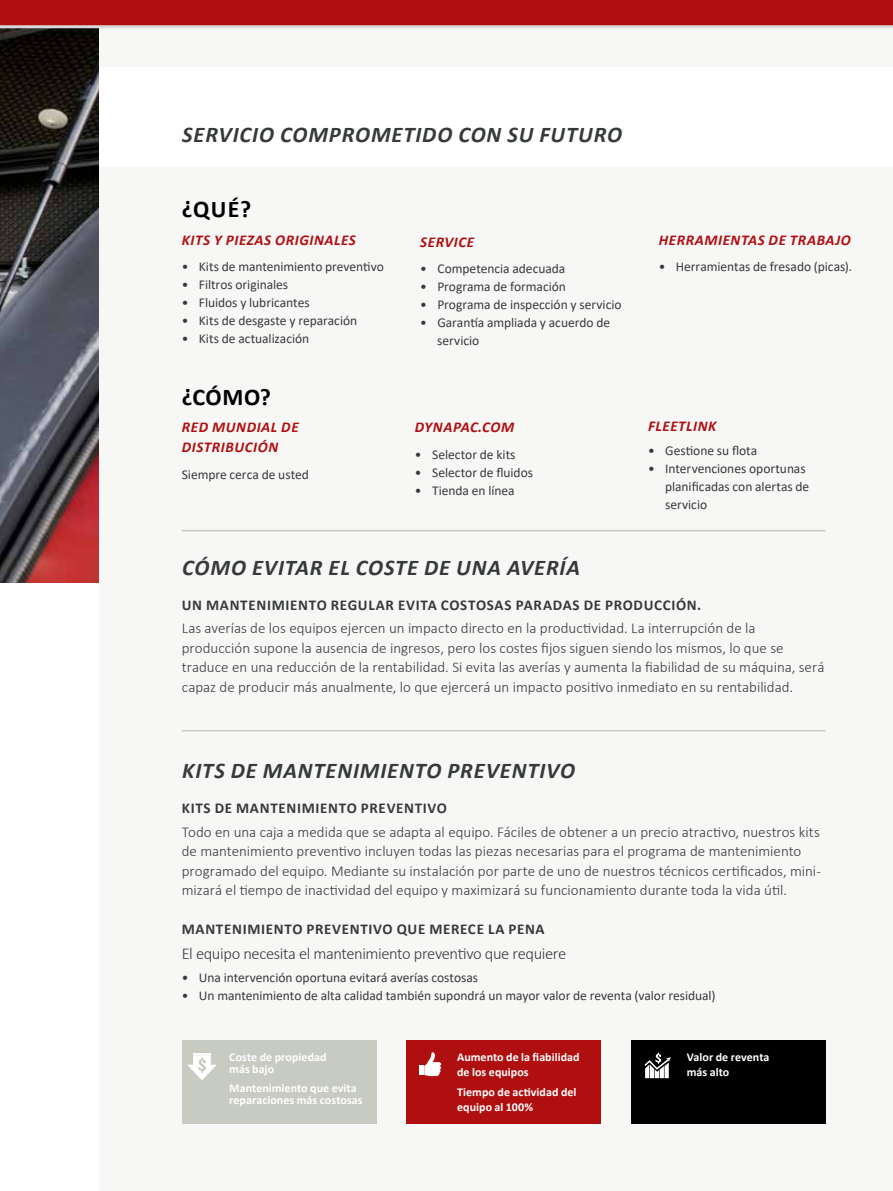
<style>
.page{position:relative;width:893px;height:1191px;background:#fff}
.page>*{position:absolute;margin:0;border:0;box-sizing:border-box;transform-origin:0 0}
.t1{font:700 24px "Calibri";letter-spacing:.03em;color:#000}
.t2{font:italic 700 22.5px "Calibri";letter-spacing:.04em;color:#373a3b}
.t3{font:300 16.5px "Calibri";letter-spacing:-.025em;color:#373a3b}
.t4{font:300 15px/19.5px "Calibri";color:#373a3b}
.t5{font:700 15px "Calibri";letter-spacing:.045em;color:#373a3b}
.t6{font:italic 700 15px/19.5px "Calibri";letter-spacing:.04em;color:#b00f10}
.t7{font:13.5px/18px "Calibri";letter-spacing:-.005em;color:#373a3b}
.t8{font:700 12px/14.4px "Calibri";letter-spacing:.005em;color:#fff}
</style>
<div class="page">
<img style="left:0;top:28px;width:99px;height:555px">
<div style="left:99px;top:0;width:794px;height:1191px;background:#f7f7f6"></div>
<div style="left:0;top:0;width:893px;height:26px;background:#b00f10"></div>
<hr style="left:0;top:25px;width:893px;height:3px;background:#dadada">
<div style="left:99px;top:67px;width:794px;height:100px;background:#fff"></div>
<hr style="left:182px;top:530px;width:644px;height:1px;background:#c8cbc2">
<hr style="left:182px;top:730px;width:644px;height:1px;background:#c8cbc2">
<div style="left:182px;top:1040px;width:194px;height:83px;background:#c8cbc2"></div>
<div style="left:406px;top:1040px;width:195px;height:83px;background:#b00f10"></div>
<div style="left:631px;top:1040px;width:195px;height:83px;background:#000"></div>
<svg style="left:187px;top:1053px;width:30px;height:27px"></svg>
<hr style="left:419px;top:1065px;width:4px;height:10px;background:#fff">
<svg style="left:424px;top:1052px;width:18px;height:24px"></svg>
<svg style="left:644px;top:1052px;width:27px;height:26px"></svg>
<h2 class="t2" style="left:182px;top:119px;width:441px">SERVICIO COMPROMETIDO CON SU FUTURO</h2>
<h1 class="t1" style="left:182px;top:192px;width:71px">¿QUÉ?</h1>
<p class="t6" style="left:182px;top:229px;width:176px">KITS Y PIEZAS ORIGINALES</p>
<p class="t7" style="left:182px;top:257px;width:204px">• Kits de mantenimiento preventivo</p>
<p class="t7" style="left:182px;top:275px;width:108px">• Filtros originales</p>
<p class="t7" style="left:182px;top:293px;width:129px">• Fluidos y lubricantes</p>
<p class="t7" style="left:182px;top:311px;width:177px">• Kits de desgaste y reparación</p>
<p class="t7" style="left:182px;top:329px;width:129px">• Kits de actualización</p>
<h1 class="t1" style="left:182px;top:380px;width:91px">¿CÓMO?</h1>
<p class="t6" style="left:182px;top:417px;width:118px">RED MUNDIAL DE<br>DISTRIBUCIÓN</p>
<p class="t7" style="left:182px;top:465px;width:129px">Siempre cerca de usted</p>
<p class="t6" style="left:420px;top:232px;width:55px">SERVICE</p>
<p class="t7" style="left:420px;top:260px;width:147px">• Competencia adecuada</p>
<p class="t7" style="left:420px;top:278px;width:147px">• Programa de formación</p>
<p class="t7" style="left:420px;top:296px;width:203px">• Programa de inspección y servicio</p>
<p class="t7" style="left:437px;top:313px;width:174px;text-indent:-17px">• Garantía ampliada y acuerdo de servicio</p>
<p class="t6" style="left:659px;top:229px;width:194px">HERRAMIENTAS DE TRABAJO</p>
<p class="t7" style="left:659px;top:257px;width:195px">• Herramientas de fresado (picas).</p>
<p class="t6" style="left:415px;top:417px;width:101px">DYNAPAC.COM</p>
<p class="t7" style="left:415px;top:445px;width:102px">• Selector de kits</p>
<p class="t7" style="left:415px;top:463px;width:120px">• Selector de fluidos</p>
<p class="t7" style="left:415px;top:481px;width:101px">• Tienda en línea</p>
<p class="t6" style="left:648px;top:416px;width:70px">FLEETLINK</p>
<p class="t7" style="left:648px;top:441px;width:111px">• Gestione su flota</p>
<p class="t7" style="left:665px;top:459px;width:146px;text-indent:-17px">• Intervenciones oportunas planificadas con alertas de servicio</p>
<h2 class="t2" style="left:182px;top:551px;width:399px">CÓMO EVITAR EL COSTE DE UNA AVERÍA</h2>
<p class="t5" style="left:182px;top:594px;width:521px">UN MANTENIMIENTO REGULAR EVITA COSTOSAS PARADAS DE PRODUCCIÓN.</p>
<p class="t4" style="left:182px;top:618px;width:644px">Las averías de los equipos ejercen un impacto directo en la productividad. La interrupción de la producción supone la ausencia de ingresos, pero los costes fijos siguen siendo los mismos, lo que se traduce en una reducción de la rentabilidad. Si evita las averías y aumenta la fiabilidad de su máquina, será capaz de producir más anualmente, lo que ejercerá un impacto positivo inmediato en su rentabilidad.</p>
<h2 class="t2" style="left:182px;top:754px;width:394px">KITS DE MANTENIMIENTO PREVENTIVO</h2>
<p class="t5" style="left:182px;top:797px;width:267px">KITS DE MANTENIMIENTO PREVENTIVO</p>
<p class="t4" style="left:182px;top:821px;width:641px">Todo en una caja a medida que se adapta al equipo. Fáciles de obtener a un precio atractivo, nuestros kits de mantenimiento preventivo incluyen todas las piezas necesarias para el programa de mantenimiento programado del equipo. Mediante su instalación por parte de uno de nuestros técnicos certificados, mini&shy;mizará el tiempo de inactividad del equipo y maximizará su funcionamiento durante toda la vida útil.</p>
<p class="t5" style="left:182px;top:918px;width:364px">MANTENIMIENTO PREVENTIVO QUE MERECE LA PENA</p>
<p class="t3" style="left:182px;top:943px;width:386px">El equipo necesita el mantenimiento preventivo que requiere</p>
<p class="t7" style="left:182px;top:968px;width:298px">• Una intervención oportuna evitará averías costosas</p>
<p class="t7" style="left:182px;top:986px;width:535px">• Un mantenimiento de alta calidad también supondrá un mayor valor de reventa (valor residual)</p>
<p class="t8" style="left:229px;top:1051px;width:99px;line-height:12px">Coste de propiedad más bajo</p>
<p class="t8" style="left:229px;top:1081px;width:135px;line-height:12px">Mantenimiento que evita reparaciones más costosas</p>
<p class="t8" style="left:457px;top:1049px;width:124px">Aumento de la fiabilidad de los equipos</p>
<p class="t8" style="left:457px;top:1085px;width:121px">Tiempo de actividad del equipo al 100%</p>
<p class="t8" style="left:687px;top:1049px;width:84px">Valor de reventa más alto</p>
</div>
